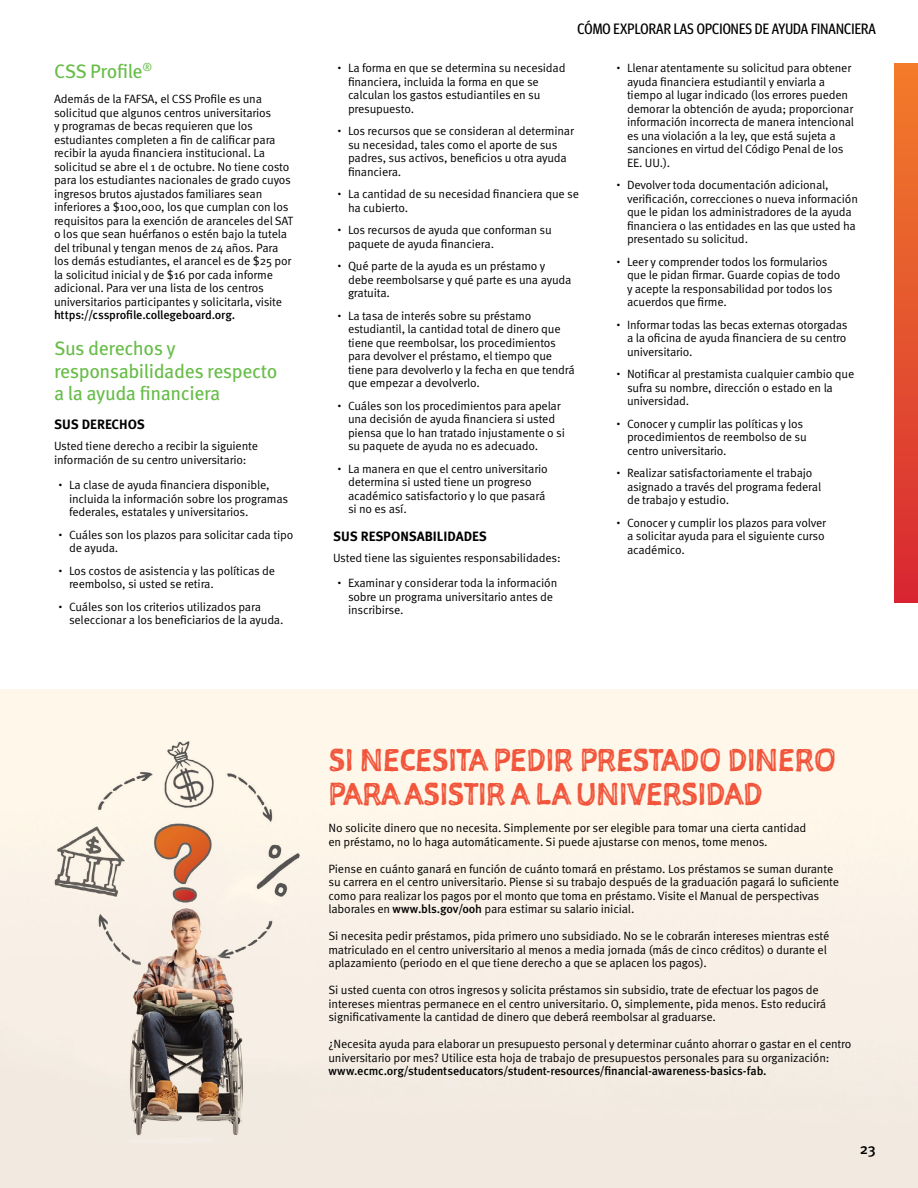
<style>
.page{position:relative;width:918px;height:1188px;background:#fff}
.page>*{position:absolute;margin:0;border:0;box-sizing:border-box;transform-origin:0 0}
.t1{font:30px/34.5px "Sketchnote Square";letter-spacing:-.02em;color:#f1563c}
.t2{font:19.5px/22.5px "Meta OT";letter-spacing:-.025em;color:#68bd49}
.t3{font:condensed 15px "Meta Headline OT";letter-spacing:.01em;color:#000}
.t4{font:500 15px "Meta OT";color:#000}
.t5{font:700 13.5px "Meta OT";color:#000}
.t6{font:12px/13.5px "Meta OT Norm";letter-spacing:-.015em;color:#000}
.t7{font:500 12px "Meta OT";letter-spacing:-.02em;color:#000}
.s1{font-family:"Meta OT";font-weight:100}
.s2{font-family:"Meta OT";font-weight:500}
</style>
<div class="page">
<div style="left:894px;top:63px;width:24px;height:540px;background:linear-gradient(to bottom,#f27d2a,#d82932)"></div>
<div style="left:0;top:689px;width:918px;height:499px;background:#f8efe6"></div>
<h2 class="t2" style="left:54px;top:60px;width:100px">CSS Profile<sup>®</sup></h2>
<p class="t6" style="left:54px;top:93px;width:241px">Además de la FAFSA, el CSS Profile es una solicitud que algunos centros universitarios<br>y programas de becas requieren que los estudiantes completen a fin de calificar para recibir la ayuda financiera institucional. La solicitud se abre el 1 de octubre. No tiene costo para los estudiantes nacionales de grado cuyos ingresos brutos ajustados familiares sean inferiores a $100,000, los que cumplan con los requisitos para la exención de aranceles del SAT o los que sean huérfanos o estén bajo la tutela del tribunal y tengan menos de 24 años. Para los demás estudiantes, el arancel es de $25 por la solicitud inicial y de $16 por cada informe adicional. Para ver una lista de los centros universitarios participantes y solicitarla, visite</p>
<p class="t7" style="left:54px;top:308px;width:183px">https://cssprofile.collegeboard.org.</p>
<h2 class="t2" style="left:54px;top:337px;width:225px">Sus derechos y responsabilidades respecto a la ayuda financiera</h2>
<p class="t5" style="left:54px;top:417px;width:92px">SUS DERECHOS</p>
<p class="t6" style="left:54px;top:440px;width:206px">Usted tiene derecho a recibir la siguiente información de su centro universitario:</p>
<p class="t6" style="left:69px;top:479px;width:221px;text-indent:-10px"><span class="s1">•</span> La clase de ayuda financiera disponible, incluida la información sobre los programas federales, estatales y universitarios.</p>
<p class="t6" style="left:69px;top:528px;width:226px;text-indent:-10px"><span class="s1">•</span> Cuáles son los plazos para solicitar cada tipo de ayuda.</p>
<p class="t6" style="left:69px;top:564px;width:208px;text-indent:-10px"><span class="s1">•</span> Los costos de asistencia y las políticas de reembolso, si usted se retira.</p>
<p class="t6" style="left:69px;top:600px;width:216px;text-indent:-10px"><span class="s1">•</span> Cuáles son los criterios utilizados para seleccionar a los beneficiarios de la ayuda.</p>
<p class="t3" style="left:577px;top:20px;width:300px">CÓMO EXPLORAR LAS OPCIONES DE AYUDA FINANCIERA</p>
<p class="t6" style="left:348px;top:61px;width:219px;text-indent:-10px"><span class="s1">•</span> La forma en que se determina su necesidad financiera, incluida la forma en que se calculan los gastos estudiantiles en su presupuesto.</p>
<p class="t6" style="left:348px;top:124px;width:227px;text-indent:-10px"><span class="s1">•</span> Los recursos que se consideran al determinar su necesidad, tales como el aporte de sus padres, sus activos, beneficios u otra ayuda financiera.</p>
<p class="t6" style="left:348px;top:187px;width:233px;text-indent:-10px"><span class="s1">•</span> La cantidad de su necesidad financiera que se ha cubierto.</p>
<p class="t6" style="left:348px;top:223px;width:205px;text-indent:-10px"><span class="s1">•</span> Los recursos de ayuda que conforman su paquete de ayuda financiera.</p>
<p class="t6" style="left:348px;top:259px;width:225px;text-indent:-10px"><span class="s1">•</span> Qué parte de la ayuda es un préstamo y debe reembolsarse y qué parte es una ayuda gratuita.</p>
<p class="t6" style="left:348px;top:309px;width:228px;text-indent:-10px"><span class="s1">•</span> La tasa de interés sobre su préstamo estudiantil, la cantidad total de dinero que tiene que reembolsar, los procedimientos para devolver el préstamo, el tiempo que tiene para devolverlo y la fecha en que tendrá que empezar a devolverlo.</p>
<p class="t6" style="left:348px;top:399px;width:219px;text-indent:-10px"><span class="s1">•</span> Cuáles son los procedimientos para apelar una decisión de ayuda financiera si usted piensa que lo han tratado injustamente o si su paquete de ayuda no es adecuado.</p>
<p class="t6" style="left:348px;top:462px;width:201px;text-indent:-10px"><span class="s1">•</span> La manera en que el centro universitario determina si usted tiene un progreso académico satisfactorio y lo que pasará si no es así.</p>
<p class="t5" style="left:333px;top:528px;width:155px">SUS RESPONSABILIDADES</p>
<p class="t6" style="left:333px;top:551px;width:229px">Usted tiene las siguientes responsabilidades:</p>
<p class="t6" style="left:348px;top:577px;width:211px;text-indent:-10px"><span class="s1">•</span> Examinar y considerar toda la información sobre un programa universitario antes de inscribirse.</p>
<p class="t6" style="left:627px;top:61px;width:229px;text-indent:-10px"><span class="s1">•</span> Llenar atentamente su solicitud para obtener ayuda financiera estudiantil y enviarla a tiempo al lugar indicado (los errores pueden demorar la obtención de ayuda; proporcionar información incorrecta de manera intencional es una violación a la ley, que está sujeta a sanciones en virtud del Código Penal de los EE. UU.).</p>
<p class="t6" style="left:627px;top:178px;width:233px;text-indent:-10px"><span class="s1">•</span> Devolver toda documentación adicional, verificación, correcciones o nueva información que le pidan los administradores de la ayuda financiera o las entidades en las que usted ha presentado su solicitud.</p>
<p class="t6" style="left:627px;top:255px;width:215px;text-indent:-10px"><span class="s1">•</span> Leer y comprender todos los formularios que le pidan firmar. Guarde copias de todo y acepte la responsabilidad por todos los acuerdos que firme.</p>
<p class="t6" style="left:627px;top:318px;width:222px;text-align:justify;text-indent:-10px"><span class="s1">•</span> Informar todas las becas externas otorgadas a la oficina de ayuda financiera de su centro universitario.</p>
<p class="t6" style="left:627px;top:367px;width:229px;text-indent:-10px"><span class="s1">•</span> Notificar al prestamista cualquier cambio que sufra su nombre, dirección o estado en la universidad.</p>
<p class="t6" style="left:627px;top:417px;width:181px;text-indent:-10px"><span class="s1">•</span> Conocer y cumplir las políticas y los procedimientos de reembolso de su centro universitario.</p>
<p class="t6" style="left:627px;top:466px;width:196px;text-indent:-10px"><span class="s1">•</span> Realizar satisfactoriamente el trabajo asignado a través del programa federal de trabajo y estudio.</p>
<p class="t6" style="left:627px;top:516px;width:201px;text-indent:-10px"><span class="s1">•</span> Conocer y cumplir los plazos para volver a solicitar ayuda para el siguiente curso académico.</p>
<h1 class="t1" style="left:328px;top:742px;width:509px">SI NECESITA PEDIR PRESTADO DINERO<br>PARA ASISTIR A LA UNIVERSIDAD</h1>
<p class="t6" style="left:328px;top:822px;width:479px">No solicite dinero que no necesita. Simplemente por ser elegible para tomar una cierta cantidad en préstamo, no lo haga automáticamente. Si puede ajustarse con menos, tome menos.</p>
<p class="t6" style="left:328px;top:862px;width:512px">Piense en cuánto ganará en función de cuánto tomará en préstamo. Los préstamos se suman durante su carrera en el centro universitario. Piense si su trabajo después de la graduación pagará lo suficiente como para realizar los pagos por el monto que toma en préstamo. Visite el Manual de perspectivas laborales en <span class="s2">www.bls.gov/ooh</span> para estimar su salario inicial.</p>
<p class="t6" style="left:328px;top:930px;width:502px">Si necesita pedir préstamos, pida primero uno subsidiado. No se le cobrarán intereses mientras esté matriculado en el centro universitario al menos a media jornada (más de cinco créditos) o durante el aplazamiento (periodo en el que tiene derecho a que se aplacen los pagos).</p>
<p class="t6" style="left:328px;top:984px;width:499px">Si usted cuenta con otros ingresos y solicita préstamos sin subsidio, trate de efectuar los pagos de intereses mientras permanece en el centro universitario. O, simplemente, pida menos. Esto reducirá significativamente la cantidad de dinero que deberá reembolsar al graduarse.</p>
<p class="t6" style="left:328px;top:1038px;width:524px">¿Necesita ayuda para elaborar un presupuesto personal y determinar cuánto ahorrar o gastar en el centro universitario por mes? Utilice esta hoja de trabajo de presupuestos personales para su organización:</p>
<p class="t7" style="left:328px;top:1064px;width:440px">www.ecmc.org/studentseducators/student-resources/financial-awareness-basics-fab.</p>
<p class="t4" style="left:860px;top:1140px;width:18px">23</p>
</div>
